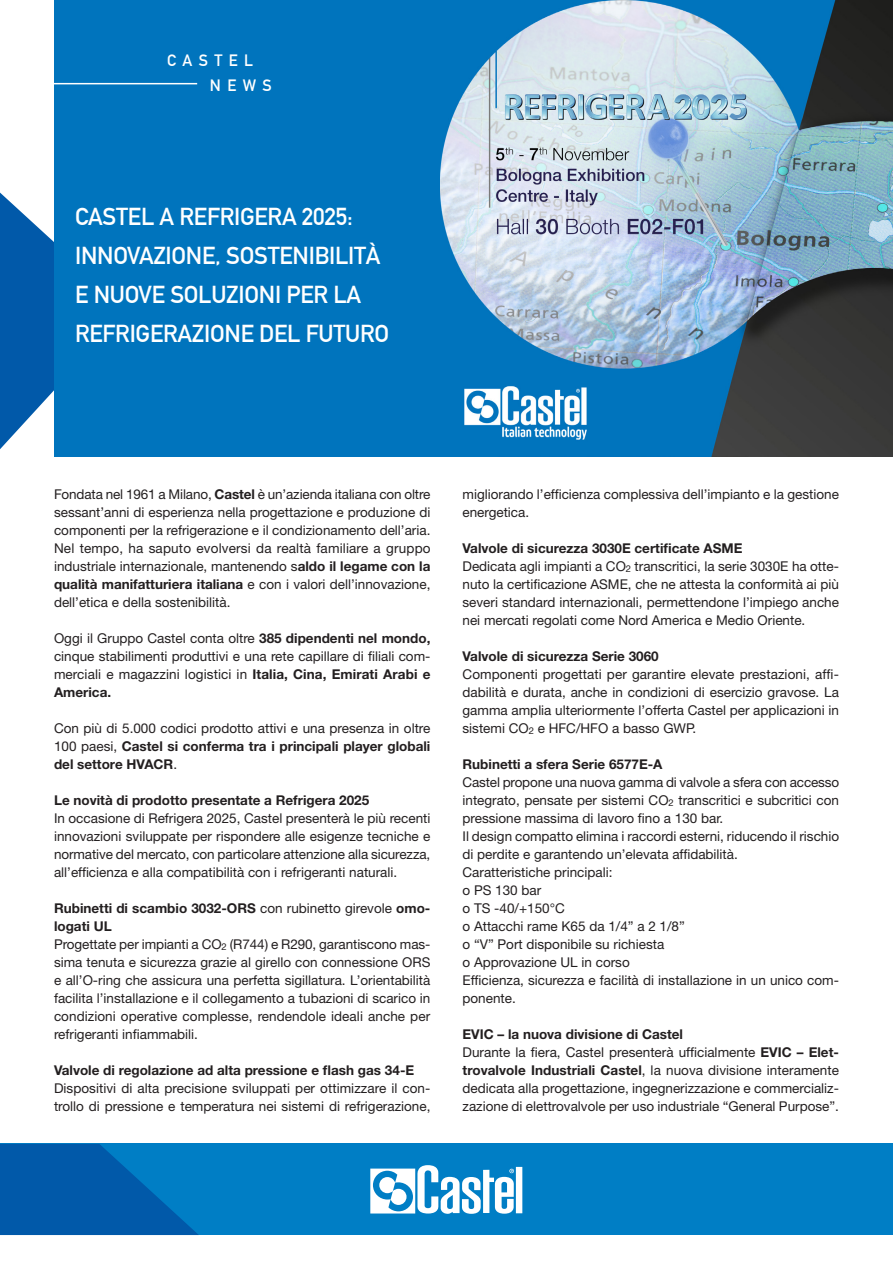
<style>
.page{position:relative;width:893px;height:1263px;background:#fff}
.page>*{position:absolute;margin:0;border:0;box-sizing:border-box;transform-origin:0 0}
.t1{font:700 24px/39px "DIN Alternate";letter-spacing:-.01em;color:#fff}
.t2{font:700 16.05px "DIN Alternate";letter-spacing:.4em;color:#fff}
.t3{font:13.5px/18px "Helvetica Neue LT Std";color:#231f20;text-align:justify}
.t4{font:700 13.5px/18px "Helvetica Neue LT Std";color:#231f20}
.s1{font-weight:700}
.s2{font-weight:400}
</style>
<div class="page">
<svg style="left:0;top:193px;width:54px;height:256px"></svg>
<div style="left:54px;top:0;width:390px;height:456px;background:#0074bd"></div>
<div style="left:0;top:1144px;width:893px;height:91px;background:#007ec5"></div>
<svg style="left:0;top:1144px;width:199px;height:91px"></svg>
<svg style="left:370px;top:1165px;width:152px;height:49px"></svg>
<hr style="left:47px;top:83px;width:150px;height:1px;background:#fff">
<img style="left:440px;top:0;width:453px;height:456px">
<p class="t2" style="left:167px;top:49px;width:88px">CASTEL</p>
<p class="t2" style="left:210px;top:73px;width:63px">NEWS</p>
<p class="t1" style="left:75px;top:195px;width:315px">CASTEL A REFRIGERA 2025:<br>INNOVAZIONE, SOSTENIBILITÀ<br>E NUOVE SOLUZIONI PER LA<br>REFRIGERAZIONE DEL FUTURO</p>
<p class="t3" style="left:54px;top:485px;width:378px">Fondata nel 1961 a Milano, <span class="s1">Castel</span> è un’azienda italiana con oltre sessant’anni di esperienza nella progettazione e produzione di componenti per la refrigerazione e il condizionamento dell’aria.</p>
<p class="t3" style="left:54px;top:539px;width:378px">Nel tempo, ha saputo evolversi da realtà familiare a gruppo industriale internazionale, mantenendo s<span class="s1">aldo il legame con la qualità manifatturiera italiana</span> e con i valori dell’innovazione, dell’etica e della sostenibilità.</p>
<p class="t3" style="left:54px;top:629px;width:378px">Oggi il Gruppo Castel conta oltre <span class="s1">385 dipendenti nel mondo, </span>cinque stabilimenti produttivi e una rete capillare di filiali com&shy;merciali e magazzini logistici in <span class="s1">Italia, Cina, Emirati Arabi e America.</span></p>
<p class="t3" style="left:54px;top:719px;width:378px">Con più di 5.000 codici prodotto attivi e una presenza in oltre 100 paesi, <span class="s1">Castel si conferma tra i principali player globali del settore HVACR</span>.</p>
<p class="t4" style="left:54px;top:791px;width:317px">Le novità di prodotto presentate a Refrigera 2025</p>
<p class="t3" style="left:54px;top:809px;width:378px">In occasione di Refrigera 2025, Castel presenterà le più recenti innovazioni sviluppate per rispondere alle esigenze tecniche e normative del mercato, con particolare attenzione alla sicurezza, all’efficienza e alla compatibilità con i refrigeranti naturali.</p>
<p class="t4" style="left:54px;top:899px;width:378px">Rubinetti di scambio 3032-ORS <span class="s2">con rubinetto girevole</span> omo&shy;logati UL</p>
<p class="t3" style="left:54px;top:935px;width:378px">Progettate per impianti a CO<sub>2</sub> (R744) e R290, garantiscono mas&shy;sima tenuta e sicurezza grazie al girello con connessione ORS e all’O-ring che assicura una perfetta sigillatura. L’orientabilità facilita l’installazione e il collegamento a tubazioni di scarico in condizioni operative complesse, rendendole ideali anche per refrigeranti infiammabili.</p>
<p class="t4" style="left:54px;top:1061px;width:362px">Valvole di regolazione ad alta pressione e flash gas 34-E</p>
<p class="t3" style="left:54px;top:1079px;width:378px">Dispositivi di alta precisione sviluppati per ottimizzare il con&shy;trollo di pressione e temperatura nei sistemi di refrigerazione,</p>
<p class="t3" style="left:463px;top:485px;width:378px">migliorando l’efficienza complessiva dell’impianto e la gestione energetica.</p>
<p class="t4" style="left:463px;top:539px;width:282px">Valvole di sicurezza 3030E certificate ASME</p>
<p class="t3" style="left:463px;top:557px;width:378px">Dedicata agli impianti a CO<sub>2</sub> transcritici, la serie 3030E ha otte&shy;nuto la certificazione ASME, che ne attesta la conformità ai più severi standard internazionali, permettendone l’impiego anche nei mercati regolati come Nord America e Medio Oriente.</p>
<p class="t4" style="left:463px;top:647px;width:198px">Valvole di sicurezza Serie 3060</p>
<p class="t3" style="left:463px;top:665px;width:378px">Componenti progettati per garantire elevate prestazioni, affi&shy;dabilità e durata, anche in condizioni di esercizio gravose. La gamma amplia ulteriormente l’offerta Castel per applicazioni in sistemi CO<sub>2</sub> e HFC/HFO a basso GWP.</p>
<p class="t4" style="left:463px;top:755px;width:201px">Rubinetti a sfera Serie 6577E-A</p>
<p class="t3" style="left:463px;top:773px;width:378px">Castel propone una nuova gamma di valvole a sfera con accesso integrato, pensate per sistemi CO<sub>2</sub> transcritici e subcritici con pressione massima di lavoro fino a 130 bar.</p>
<p class="t3" style="left:463px;top:827px;width:378px">Il design compatto elimina i raccordi esterni, riducendo il rischio di perdite e garantendo un’elevata affidabilità.</p>
<p class="t3" style="left:463px;top:863px;width:151px">Caratteristiche principali:</p>
<p class="t3" style="left:463px;top:881px;width:80px">o PS 130 bar</p>
<p class="t3" style="left:463px;top:899px;width:104px">o TS -40/+150°C</p>
<p class="t3" style="left:463px;top:917px;width:224px">o Attacchi rame K65 da 1/4” a 2 1/8”</p>
<p class="t3" style="left:463px;top:935px;width:203px">o “V” Port disponibile su richiesta</p>
<p class="t3" style="left:463px;top:953px;width:169px">o Approvazione UL in corso</p>
<p class="t3" style="left:463px;top:971px;width:378px">Efficienza, sicurezza e facilità di installazione in un unico com&shy;ponente.</p>
<p class="t4" style="left:463px;top:1025px;width:222px">EVIC – la nuova divisione di Castel</p>
<p class="t3" style="left:463px;top:1043px;width:378px">Durante la fiera, Castel presenterà ufficialmente <span class="s1">EVIC – Elet&shy;trovalvole Industriali Castel</span>, la nuova divisione interamente dedicata alla progettazione, ingegnerizzazione e commercializ&shy;zazione di elettrovalvole per uso industriale “General Purpose”.</p>
</div>
